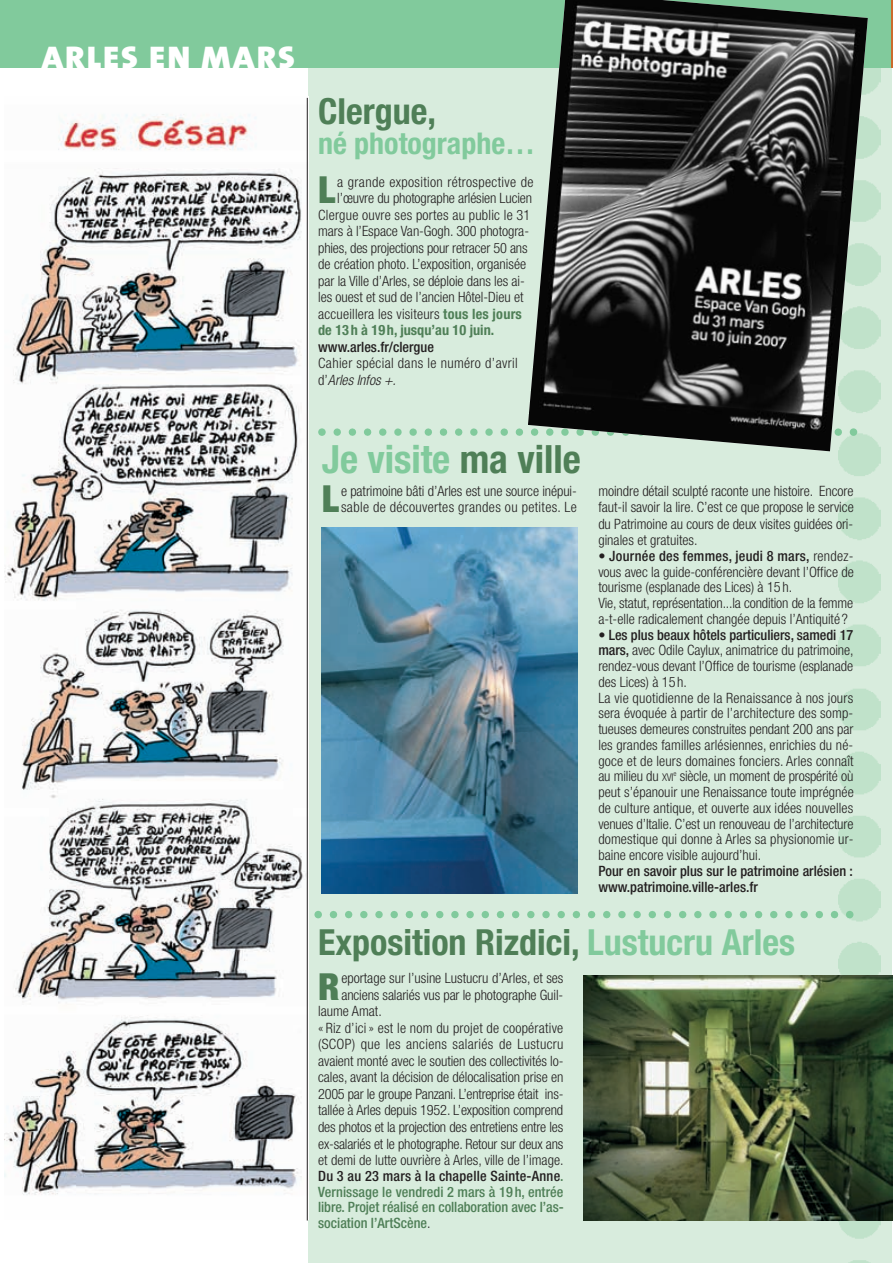
<style>
.page{position:relative;width:893px;height:1263px;background:#fff}
.page>*{position:absolute;margin:0;border:0;box-sizing:border-box;transform-origin:0 0}
.t1{font:700 condensed 39px "Helvetica Neue";color:#81ca9c}
.t2{font:900 condensed 37.35px "Helvetica Neue";color:#4f7f57}
.t3{font:700 condensed 36px "Helvetica Neue";color:#4f7f57}
.t4{font:900 31.5px "The Sans";letter-spacing:.06em;color:#fff;scale:1.06 1}
.t5{font:700 condensed 30px "Helvetica Neue";color:#81ca9c}
.t6{font:300 condensed 14.25px/15.8px "Helvetica Neue";letter-spacing:-.005em;color:#231f20}
.t7{font:500 condensed 14.25px/15.8px "Helvetica Neue";color:#231f20}
.t8{font:300 condensed 14.25px/16.5px "Helvetica Neue";letter-spacing:.025em;color:#231f20}
.t9{font:500 condensed 14.25px "Helvetica Neue";color:#4f7f57}
.t10{font:300 condensed 14.25px "Helvetica Neue";letter-spacing:.015em;color:#231f20}
.t11{font:300 condensed 14.25px "Helvetica Neue";letter-spacing:.02em;color:#231f20}
.t12{font:700 condensed 14.25px "Helvetica Neue";color:#4f7f57}
.s1{font-weight:700;color:#4f7f57}
.s2{font-style:italic}
.s3{color:#4f7f57}
.s4{font-weight:500}
.s5{font-size:10.65px}
.s6{color:#81ca9c}
.s7{font-weight:300;color:#231f20}
</style>
<div class="page">
<img style="left:0;top:0;width:893px;height:1263px">
<h3 class="t4" style="left:42px;top:46px;width:240px">ARLES EN MARS</h3>
<h3 class="t3" style="left:318px;top:98px;width:119px">Clergue,</h3>
<h3 class="t5" style="left:318px;top:132px;width:219px">né photographe…</h3>
<h2 class="t2" style="left:318px;top:176px;width:19px">L</h2>
<p class="t8" style="left:337px;top:174px;width:198px">a grande exposition rétrospective de</p>
<p class="t6" style="left:337px;top:191px;width:196px">l’œuvre du photographe arlésien Lucien</p>
<p class="t10" style="left:318px;top:209px;width:214px">Clergue ouvre ses portes au public le 31</p>
<p class="t6" style="left:318px;top:224px;width:212px">mars à l’Espace Van-Gogh. 300 photogra-</p>
<p class="t6" style="left:318px;top:241px;width:211px">phies, des projections pour retracer 50 ans</p>
<p class="t6" style="left:318px;top:257px;width:210px">de création photo. L’exposition, organisée</p>
<p class="t6" style="left:318px;top:274px;width:208px">par la Ville d’Arles, se déploie dans les ai-</p>
<p class="t6" style="left:318px;top:290px;width:207px">les ouest et sud de l’ancien Hôtel-Dieu et</p>
<p class="t10" style="left:318px;top:308px;width:205px">accueillera les visiteurs <span class="s1">tous les jours</span></p>
<p class="t12" style="left:318px;top:325px;width:178px">de 13 h à 19 h, jusqu’au 10 juin.</p>
<p class="t7" style="left:318px;top:340px;width:117px">www.arles.fr/clergue</p>
<p class="t8" style="left:318px;top:356px;width:201px">Cahier spécial dans le numéro d’avril d ’ <span class="s2">Arles Infos +.</span></p>
<h1 class="t1" style="left:322px;top:445px;width:260px">Je visite <span class="s3">ma ville</span></h1>
<h2 class="t2" style="left:322px;top:485px;width:19px">L</h2>
<p class="t6" style="left:341px;top:483px;width:237px;line-height:16.5px">e patrimoine bâti d’Arles est une source inépui&shy;sable de découvertes grandes ou petites. Le</p>
<p class="t6" style="left:598px;top:483px;width:257px;line-height:16.5px;text-align:justify">moindre détail sculpté raconte une histoire. Encore faut-il savoir la lire. C’est ce que propose le service du Patrimoine au cours de deux visites guidées ori&shy;ginales et gratuites.</p>
<p class="t6" style="left:598px;top:549px;width:257px"><span class="s4">• Journée des femmes, jeudi 8 mars,</span> rendez&shy;vous avec la guide-conférencière devant l’Office de tourisme (esplanade des Lices) à 15 h.<br>Vie, statut, représentation...la condition de la femme a-t-elle radicalement changée depuis l’Antiquité ?</p>
<p class="t6" style="left:598px;top:628px;width:257px"><span class="s4">• Les plus beaux hôtels particuliers, samedi 17 mars,</span> avec Odile Caylux, animatrice du patrimoine, rendez-vous devant l’Office de tourisme (esplanade des Lices) à 15 h.<br>La vie quotidienne de la Renaissance à nos jours sera évoquée à partir de l’architecture des somp&shy;tueuses demeures construites pendant 200 ans par les grandes familles arlésiennes, enrichies du né&shy;goce et de leurs domaines fonciers. Arles connaît au milieu du <span class="s5">XVI</span><sup>e</sup> siècle, un moment de prospérité où peut s’épanouir une Renaissance toute imprégnée de culture antique, et ouverte aux idées nouvelles venues d’Italie. C’est un renouveau de l’architecture domestique qui donne à Arles sa physionomie ur&shy;baine encore visible aujourd’hui.</p>
<p class="t7" style="left:598px;top:864px;width:256px">Pour en savoir plus sur le patrimoine arlésien : www.patrimoine.ville-arles.fr</p>
<h3 class="t3" style="left:318px;top:929px;width:478px">Exposition Rizdici, <span class="s6">Lustucru Arles</span></h3>
<h2 class="t2" style="left:318px;top:973px;width:23px">R</h2>
<p class="t6" style="left:341px;top:972px;width:224px">eportage sur l’usine Lustucru d’Arles, et ses</p>
<p class="t6" style="left:341px;top:988px;width:223px">anciens salariés vus par le photographe Guil-</p>
<p class="t6" style="left:318px;top:1005px;width:65px">laume Amat.</p>
<p class="t11" style="left:318px;top:1023px;width:247px">« Riz d’ici » est le nom du projet de coopérative</p>
<p class="t8" style="left:318px;top:1037px;width:247px">(SCOP) que les anciens salariés de Lustucru</p>
<p class="t6" style="left:318px;top:1054px;width:247px">avaient monté avec le soutien des collectivités lo-</p>
<p class="t6" style="left:318px;top:1071px;width:247px">cales, avant la décision de délocalisation prise en</p>
<p class="t6" style="left:318px;top:1087px;width:247px">2005 par le groupe Panzani. L’entreprise était ins-</p>
<p class="t6" style="left:318px;top:1104px;width:246px">tallée à Arles depuis 1952. L’exposition comprend</p>
<p class="t6" style="left:318px;top:1120px;width:247px">des photos et la projection des entretiens entre les</p>
<p class="t6" style="left:318px;top:1137px;width:247px">ex-salariés et le photographe. Retour sur deux ans</p>
<p class="t6" style="left:318px;top:1153px;width:247px">et demi de lutte ouvrière à Arles, ville de l’image.</p>
<p class="t7" style="left:318px;top:1169px;width:247px">Du 3 au 23 mars à la chapelle Sainte-Anne<span class="s3">.</span></p>
<p class="t9" style="left:318px;top:1186px;width:247px">Vernissage le vendredi 2 mars à 19 h, entrée</p>
<p class="t9" style="left:318px;top:1202px;width:247px">libre. Projet réalisé en collaboration avec l’as-</p>
<p class="t9" style="left:318px;top:1218px;width:114px">sociation l’ArtScène<span class="s7">.</span></p>
</div>
